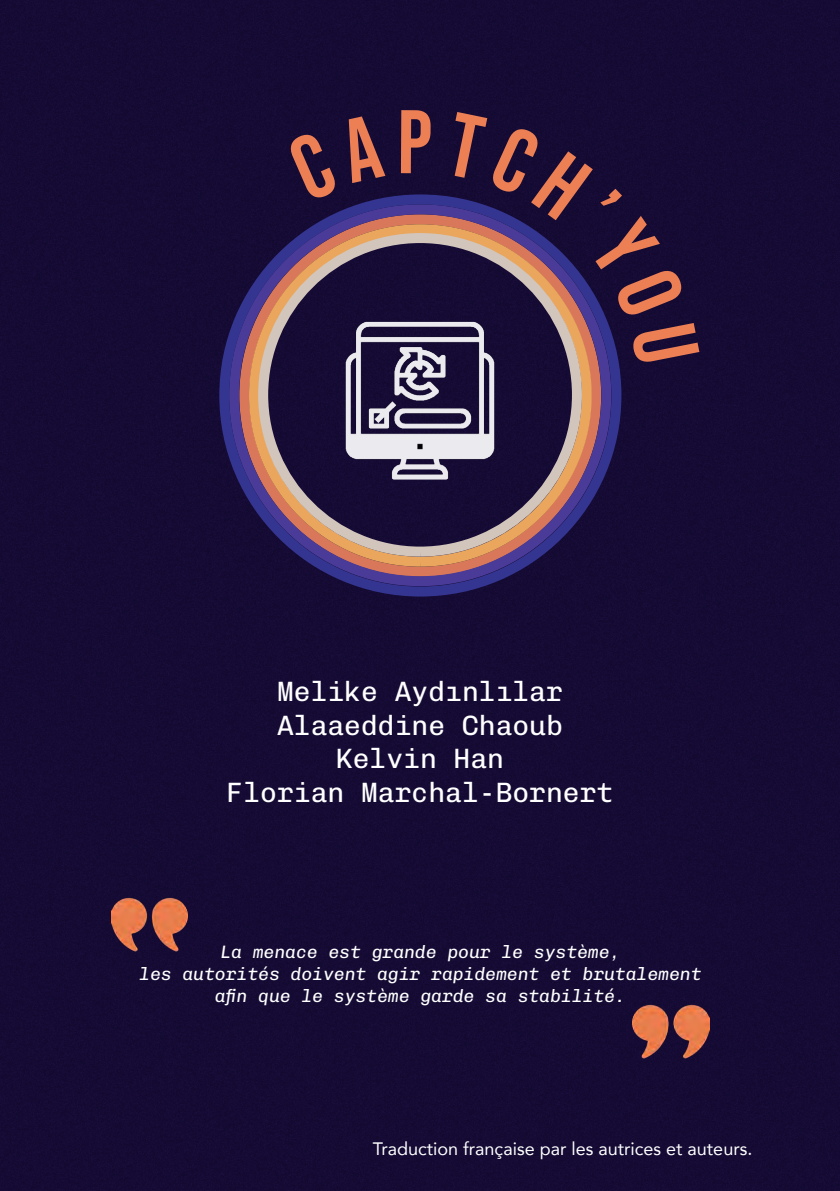
<style>
.page{position:relative;width:840px;height:1191px;background:#fff}
.page>*{position:absolute;margin:0;border:0;box-sizing:border-box;transform-origin:0 0}
.t1{font:90px "Bebas Neue";color:#ec7f54}
.t2{font:500 28px "Chivo Mono";color:#fff}
.t3{font:italic 500 18px "Chivo Mono";color:#fff}
.t4{font:18px "Avenir";color:#fff}
</style>
<div class="page">
<div style="left:0;top:0;width:839px;height:1191px;background:#150b34"></div>
<img style="left:111px;top:897px;width:76px;height:55px">
<img style="left:632px;top:1004px;width:76px;height:55px">
<img style="left:345px;top:321px;width:150px;height:159px">
<div style="left:239px;top:214px;width:361px;height:362px;border:10px solid #d87759;border-radius:50%"></div>
<div style="left:229px;top:204px;width:382px;height:382px;border:10px solid #4b3b98;border-radius:50%"></div>
<div style="left:219px;top:194px;width:402px;height:402px;border:10px solid #333591;border-radius:50%"></div>
<div style="left:249px;top:224px;width:342px;height:342px;border:10px solid #eaa65c;border-radius:50%"></div>
<div style="left:258px;top:233px;width:323px;height:323px;border:10px solid #d2c5bc;border-radius:50%"></div>
<svg style="left:369px;top:197px;width:16px;height:4px"></svg>
<svg style="left:444px;top:133px;width:215px;height:231px"></svg>
<p class="t1" style="left:397px;top:91px;width:37px">P</p>
<p class="t2" style="left:277px;top:670px;width:287px">Melike Aydınlılar</p>
<p class="t2" style="left:277px;top:703px;width:287px">Alaaeddine Chaoub</p>
<p class="t2" style="left:336px;top:737px;width:169px">Kelvin Han</p>
<p class="t2" style="left:226px;top:771px;width:388px">Florian Marchal-Bornert</p>
<p class="t3" style="left:220px;top:938px;width:401px">La menace est grande pour le système,</p>
<p class="t3" style="left:139px;top:960px;width:563px">les autorités doivent agir rapidement et brutalement</p>
<p class="t3" style="left:215px;top:982px;width:412px">afin que le système garde sa stabilité.</p>
<p class="t4" style="left:372px;top:1134px;width:381px">Traduction française par les autrices et auteurs.</p>
</div>
